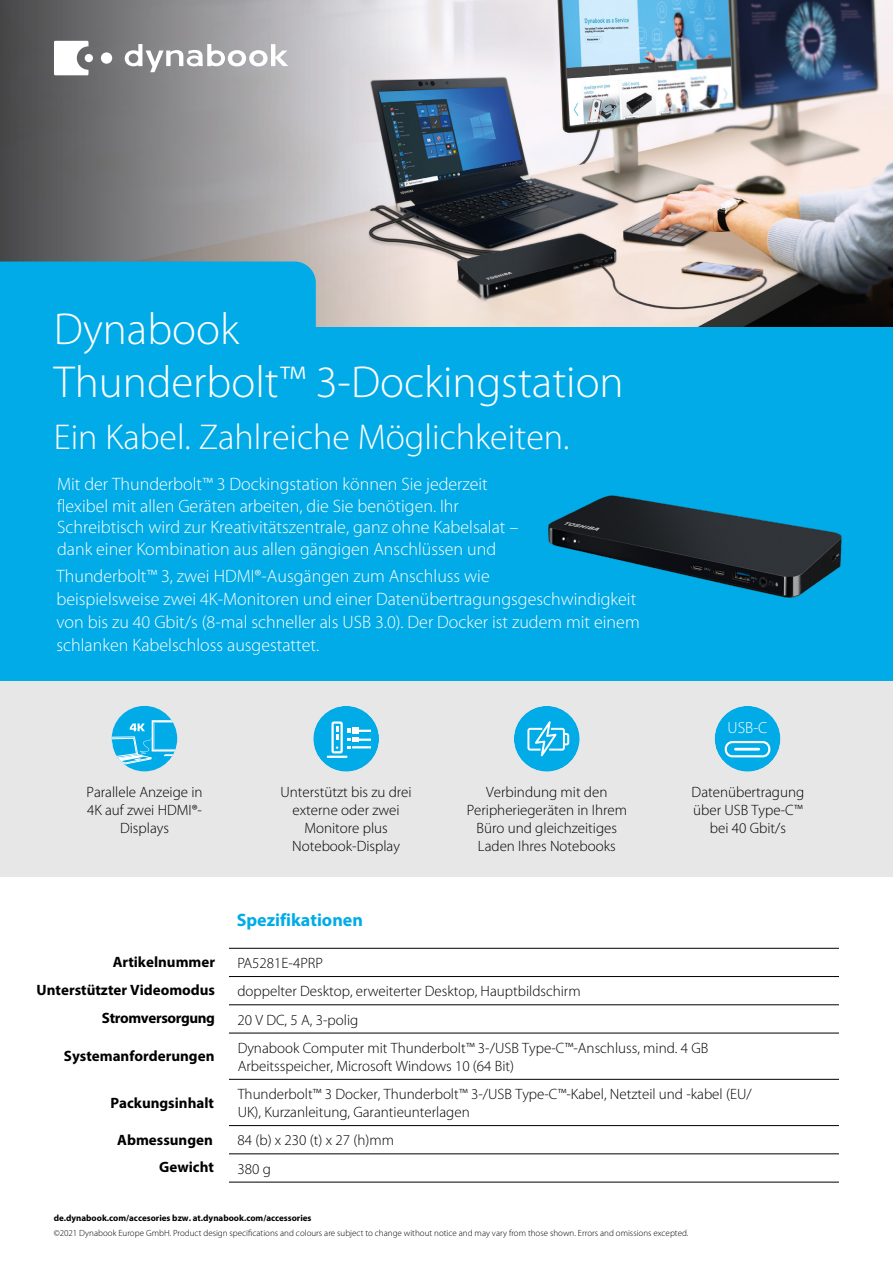
<style>
.page{position:relative;width:893px;height:1263px;background:#fff}
.page>*{position:absolute;margin:0;border:0;box-sizing:border-box;transform-origin:0 0}
.t1{font:300 45px/52.5px "Myriad Pro";color:#fff}
.t2{font:300 36px "Myriad Pro";color:#fff}
.t3{font:300 18px/21.6px "Myriad Pro";color:#fff}
.t4{font:700 18px "Myriad Pro";color:#00abe7}
.t5{font:300 16.2px "Myriad Pro";color:#fff}
.t6{font:300 15px/18px "Myriad Pro";color:#000;text-align:center}
.t7{font:700 15px/28.3px "Myriad Pro";color:#000;text-align:right}
.t8{font:300 9px "Myriad Pro";color:#000}
.t9{font:700 9px "Myriad Pro";color:#000}
</style>
<div class="page">
<img style="left:544px;top:0;width:349px;height:327px">
<div style="left:0;top:679px;width:893px;height:198px;background:#e8e7e7"></div>
<svg style="left:0;top:0;width:544px;height:327px;background:#919297"></svg>
<div style="left:313px;top:706px;width:66px;height:66px;background:#00abe7;border-radius:50%"></div>
<svg style="left:326px;top:721px;width:45px;height:37px"></svg>
<div style="left:514px;top:706px;width:66px;height:66px;background:#00abe7;border-radius:50%"></div>
<svg style="left:527px;top:721px;width:42px;height:35px"></svg>
<div style="left:715px;top:706px;width:65px;height:66px;background:#00abe7;border-radius:50%"></div>
<div style="left:725px;top:741px;width:45px;height:16px;border:2px solid #fff;border-radius:7px"></div>
<hr style="left:735px;top:748px;width:24px;height:2px;background:#fff">
<div style="left:112px;top:706px;width:65px;height:65px;background:#00abe7;border-radius:50%"></div>
<svg style="left:112px;top:720px;width:65px;height:44px"></svg>
<div style="left:0;top:327px;width:893px;height:354px;background:#00abe7"></div>
<div style="left:0;top:261px;width:316px;height:66px;background:#00abe7"></div>
<img style="left:548px;top:495px;width:294px;height:103px">
<hr style="left:229px;top:948px;width:610px;height:1px;background:#000">
<hr style="left:229px;top:976px;width:610px;height:1px;background:#000">
<hr style="left:229px;top:1004px;width:610px;height:1px;background:#000">
<hr style="left:229px;top:1033px;width:610px;height:1px;background:#000">
<hr style="left:229px;top:1079px;width:610px;height:1px;background:#000">
<hr style="left:229px;top:1125px;width:610px;height:1px;background:#000">
<hr style="left:229px;top:1153px;width:610px;height:1px;background:#000">
<hr style="left:229px;top:1182px;width:610px;height:1px;background:#000">
<svg style="left:54px;top:41px;width:35px;height:34px"></svg>
<div style="left:85px;top:54px;width:8px;height:8px;background:#fff;border-radius:50%"></div>
<div style="left:101px;top:52px;width:11px;height:12px;background:#fff;border-radius:50%"></div>
<svg style="left:125px;top:44px;width:163px;height:28px"></svg>
<h1 class="t1" style="left:54px;top:303px;width:571px">Dynabook<br>Thunderbolt™ 3-Dockingstation</h1>
<h2 class="t2" style="left:54px;top:418px;width:517px">Ein Kabel. Zahlreiche Möglichkeiten.</h2>
<p class="t3" style="left:57px;top:474px;width:463px">Mit der Thunderbolt™ 3 Dockingstation können Sie jederzeit flexibel mit allen Geräten arbeiten, die Sie benötigen. Ihr Schreibtisch wird zur Kreativitätszentrale, ganz ohne Kabelsalat – dank einer Kombination aus allen gängigen Anschlüssen und</p>
<p class="t3" style="left:56px;top:564px;width:585px;line-height:23.1px">Thunderbolt™ 3, zwei HDMI®-Ausgängen zum Anschluss wie<br>beispielsweise zwei 4K-Monitoren und einer Datenübertragungsgeschwindigkeit von bis zu 40 Gbit/s (8-mal schneller als USB 3.0). Der Docker ist zudem mit einem schlanken Kabelschloss ausgestattet.</p>
<p class="t5" style="left:728px;top:718px;width:41px">USB-C</p>
<p class="t6" style="left:87px;top:783px;width:118px">Parallele Anzeige in<br>4K auf zwei HDMI®-<br>Displays</p>
<p class="t6" style="left:281px;top:783px;width:133px">Unterstützt bis zu drei externe oder zwei<br>Monitore plus<br>Notebook-Display</p>
<p class="t6" style="left:467px;top:783px;width:162px">Verbindung mit den<br>Peripheriegeräten in Ihrem<br>Büro und gleichzeitiges<br>Laden Ihres Notebooks</p>
<p class="t6" style="left:692px;top:783px;width:114px">Datenübertragung über USB Type-C™ bei 40 Gbit/s</p>
<p class="t7" style="left:37px;top:947px;width:180px">Artikelnummer<br>Unterstützter Videomodus<br>Stromversorgung</p>
<p class="t4" style="left:237px;top:908px;width:128px">Spezifikationen</p>
<p class="t6" style="left:237px;top:949px;width:345px;line-height:28.2px;text-align:left">PA5281E-4PRP<br>doppelter Desktop, erweiterter Desktop, Hauptbildschirm</p>
<p class="t6" style="left:237px;top:1011px;width:122px">20 V DC, 5 A, 3-polig</p>
<p class="t7" style="left:64px;top:1041px;width:152px">Systemanforderungen</p>
<p class="t6" style="left:238px;top:1039px;width:472px;text-align:left">Dynabook Computer mit Thunderbolt™ 3-/USB Type-C™-Anschluss, mind. 4 GB<br>Arbeitsspeicher, Microsoft Windows 10 (64 Bit)</p>
<p class="t7" style="left:110px;top:1088px;width:105px">Packungsinhalt</p>
<p class="t6" style="left:238px;top:1085px;width:515px;text-align:left">Thunderbolt™ 3 Docker, Thunderbolt™ 3-/USB Type-C™-Kabel, Netzteil und -kabel (EU/<br>UK), Kurzanleitung, Garantieunterlagen</p>
<p class="t7" style="left:117px;top:1125px;width:97px">Abmessungen</p>
<p class="t6" style="left:237px;top:1131px;width:158px">84 (b) x 230 (t) x 27 (h)mm</p>
<p class="t7" style="left:159px;top:1152px;width:56px">Gewicht</p>
<p class="t6" style="left:237px;top:1159px;width:35px">380 g</p>
<p class="t9" style="left:54px;top:1212px;width:259px">de.dynabook.com/accesories bzw. at.dynabook.com/accessories</p>
<p class="t8" style="left:54px;top:1227px;width:636px">©2021 Dynabook Europe GmbH. Product design specifications and colours are subject to change without notice and may vary from those shown. Errors and omissions excepted.</p>
</div>
